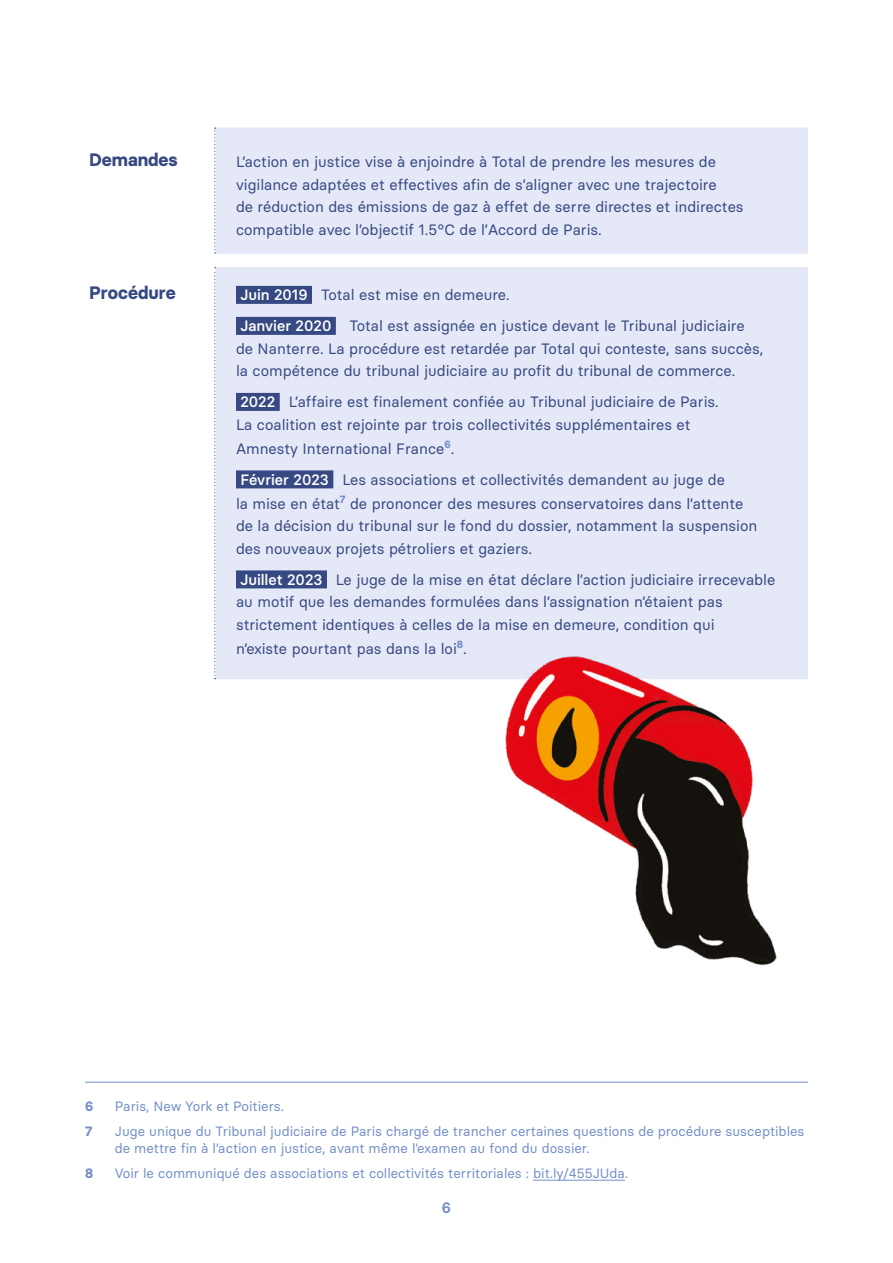
<style>
.page{position:relative;width:893px;height:1263px;background:#fff}
.page>*{position:absolute;margin:0;border:0;box-sizing:border-box;transform-origin:0 0}
.t1{font:700 18px "Basier Circle";color:#364982}
.t2{font:15px/22.5px "Basier Circle";color:#364982}
.t3{font:600 15px "Basier Circle";color:#748fc9}
.t4{font:13.5px/16.5px "Basier Circle";color:#748fc9}
.t5{font:700 13.5px "Basier Circle";color:#748fc9}
.s1{font-weight:500;color:#fff}
</style>
<div class="page">
<div style="left:216px;top:128px;width:592px;height:551px;background:#e5e8f6"></div>
<svg style="left:214px;top:128px;width:2px;height:126px"></svg>
<svg style="left:214px;top:267px;width:2px;height:412px"></svg>
<div style="left:215px;top:254px;width:593px;height:13px;background:#fff"></div>
<div style="left:236px;top:286px;width:76px;height:18px;background:#364982"></div>
<div style="left:236px;top:317px;width:100px;height:18px;background:#364982"></div>
<div style="left:236px;top:393px;width:44px;height:18px;background:#364982"></div>
<div style="left:236px;top:470px;width:97px;height:18px;background:#364982"></div>
<div style="left:236px;top:570px;width:91px;height:18px;background:#364982"></div>
<hr style="left:85px;top:1082px;width:723px;height:1px;background:#748fc9">
<hr style="left:533px;top:1180px;width:92px;height:1px;background:#748fc9">
<img style="left:459px;top:621px;width:349px;height:345px">
<p class="t1" style="left:89px;top:149px;width:90px">Demandes</p>
<p class="t2" style="left:236px;top:151px;width:509px">L’action en justice vise à enjoindre à Total de prendre les mesures de vigilance adaptées et effectives afin de s’aligner avec une trajectoire<br>de réduction des émissions de gaz à effet de serre directes et indirectes compatible avec l’objectif 1.5°C de l’Accord de Paris.</p>
<p class="t1" style="left:89px;top:282px;width:88px">Procédure</p>
<p class="t2" style="left:240px;top:279px;width:506px;line-height:31px"><span class="s1">Juin 2019</span> Total est mise en demeure.<br><span class="s1">Janvier 2020</span> Total est assignée en justice devant le Tribunal judiciaire</p>
<p class="t2" style="left:236px;top:337px;width:529px">de Nanterre. La procédure est retardée par Total qui conteste, sans succès, la compétence du tribunal judiciaire au profit du tribunal de commerce.</p>
<p class="t2" style="left:236px;top:391px;width:484px"><span class="s1">2022</span> L’affaire est finalement confiée au Tribunal judiciaire de Paris.<br>La coalition est rejointe par trois collectivités supplémentaires et</p>
<p class="t2" style="left:236px;top:433px;width:490px;line-height:31px">Amnesty International France<sup>6</sup>.<br><span class="s1">Février 2023</span> Les associations et collectivités demandent au juge de</p>
<p class="t2" style="left:236px;top:492px;width:523px">la mise en état<sup>7</sup> de prononcer des mesures conservatoires dans l’attente de la décision du tribunal sur le fond du dossier, notamment la suspension des nouveaux projets pétroliers et gaziers.</p>
<p class="t2" style="left:236px;top:568px;width:541px"><span class="s1">Juillet 2023</span> Le juge de la mise en état déclare l’action judiciaire irrecevable au motif que les demandes formulées dans l’assignation n’étaient pas strictement identiques à celles de la mise en demeure, condition qui</p>
<p class="t2" style="left:236px;top:637px;width:232px">n’existe pourtant pas dans la loi<sup>8</sup>.</p>
<p class="t5" style="left:85px;top:1099px;width:10px">6</p>
<p class="t4" style="left:115px;top:1098px;width:171px">Paris, New York et Poitiers.</p>
<p class="t5" style="left:85px;top:1124px;width:9px">7</p>
<p class="t4" style="left:115px;top:1123px;width:691px">Juge unique du Tribunal judiciaire de Paris chargé de trancher certaines questions de procédure susceptibles de mettre fin à l’action en justice, avant même l’examen au fond du dossier.</p>
<p class="t5" style="left:85px;top:1165px;width:10px">8</p>
<p class="t4" style="left:115px;top:1165px;width:515px">Voir le communiqué des associations et collectivités territoriales : bit.ly/455JUda.</p>
<p class="t3" style="left:442px;top:1199px;width:11px">6</p>
</div>
